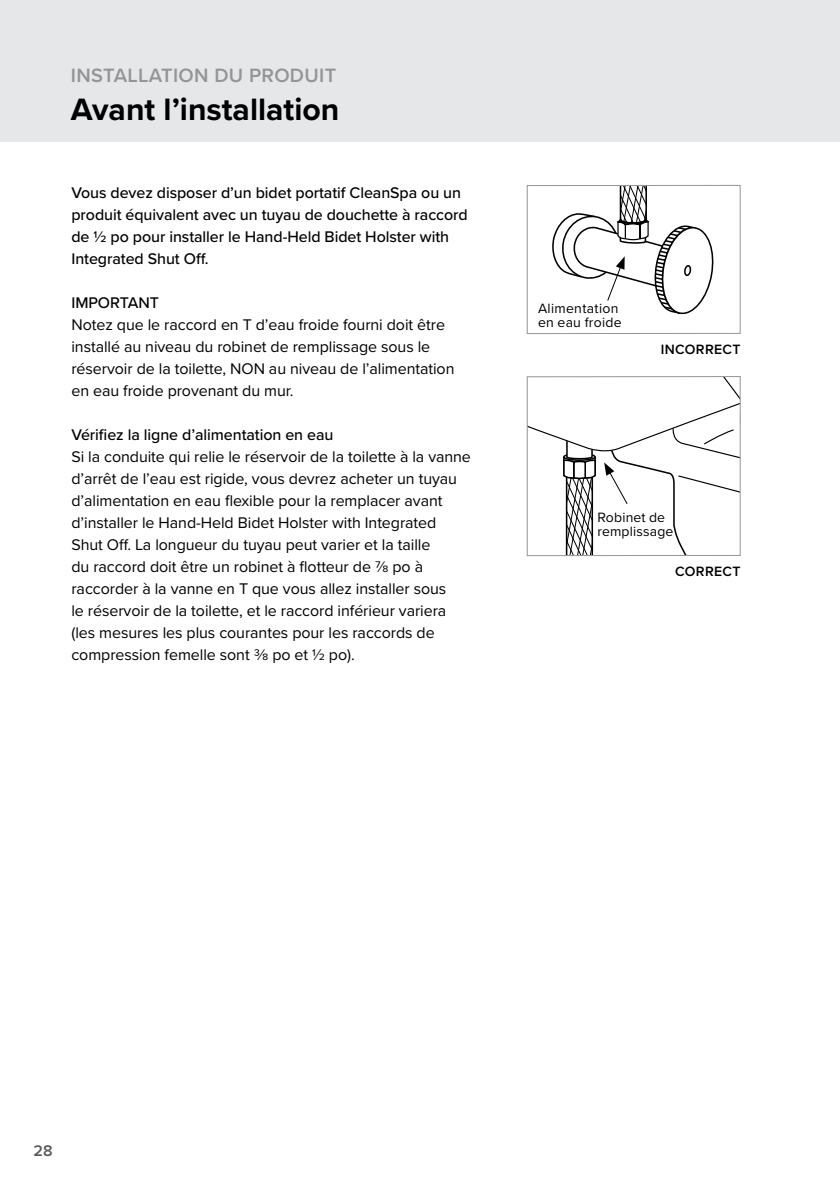
<style>
.page{position:relative;width:840px;height:1191px;background:#fff}
.page>*{position:absolute;margin:0;border:0;box-sizing:border-box;transform-origin:0 0}
.t1{font:700 32px "Proxima Nova";color:#000}
.t2{font:600 20px "Proxima Nova";letter-spacing:.015em;color:#939598}
.t3{font:16px/22px "Proxima Nova";letter-spacing:-.005em;color:#000}
.t4{font:500 16px/22px "Proxima Nova";letter-spacing:-.005em;color:#000}
.t5{font:600 16px "Proxima Nova";color:#58595b}
.t6{font:14px/14px "Proxima Nova";letter-spacing:.015em;color:#000}
.t7{font:600 14px "Proxima Nova";letter-spacing:.025em;color:#000}
</style>
<div class="page">
<div style="left:0;top:0;width:839px;height:142px;background:#e6e7e8"></div>
<div style="left:526px;top:185px;width:214px;height:149px;border:1px solid #939598"></div>
<svg style="left:548px;top:185px;width:191px;height:130px"></svg>
<svg style="left:527px;top:376px;width:212px;height:179px"></svg>
<p class="t2" style="left:71px;top:60px;width:267px">INSTALLATION DU PRODUIT</p>
<h1 class="t1" style="left:71px;top:85px;width:270px">Avant l’installation</h1>
<p class="t4" style="left:71px;top:181px;width:397px">Vous devez disposer d’un bidet portatif CleanSpa ou un produit équivalent avec un tuyau de douchette à raccord de ½ po pour installer le Hand-Held Bidet Holster with Integrated Shut Off.</p>
<p class="t4" style="left:71px;top:291px;width:89px">IMPORTANT</p>
<p class="t3" style="left:71px;top:313px;width:384px">Notez que le raccord en T d’eau froide fourni doit être installé au niveau du robinet de remplissage sous le réservoir de la toilette, NON au niveau de l’alimentation en eau froide provenant du mur.</p>
<p class="t4" style="left:71px;top:423px;width:263px">Vérifiez la ligne d’alimentation en eau</p>
<p class="t3" style="left:71px;top:445px;width:401px">Si la conduite qui relie le réservoir de la toilette à la vanne d’arrêt de l’eau est rigide, vous devrez acheter un tuyau d’alimentation en eau flexible pour la remplacer avant d’installer le Hand-Held Bidet Holster with Integrated Shut Off. La longueur du tuyau peut varier et la taille<br>du raccord doit être un robinet à flotteur de ⅞ po à raccorder à la vanne en T que vous allez installer sous<br>le réservoir de la toilette, et le raccord inférieur variera (les mesures les plus courantes pour les raccords de compression femelle sont ⅜ po et ½ po).</p>
<p class="t6" style="left:537px;top:301px;width:85px">Alimentation en eau froide</p>
<p class="t7" style="left:660px;top:339px;width:81px">INCORRECT</p>
<p class="t6" style="left:597px;top:509px;width:77px">Robinet de remplissage</p>
<p class="t7" style="left:674px;top:561px;width:67px">CORRECT</p>
<p class="t5" style="left:34px;top:1139px;width:21px">28</p>
</div>
